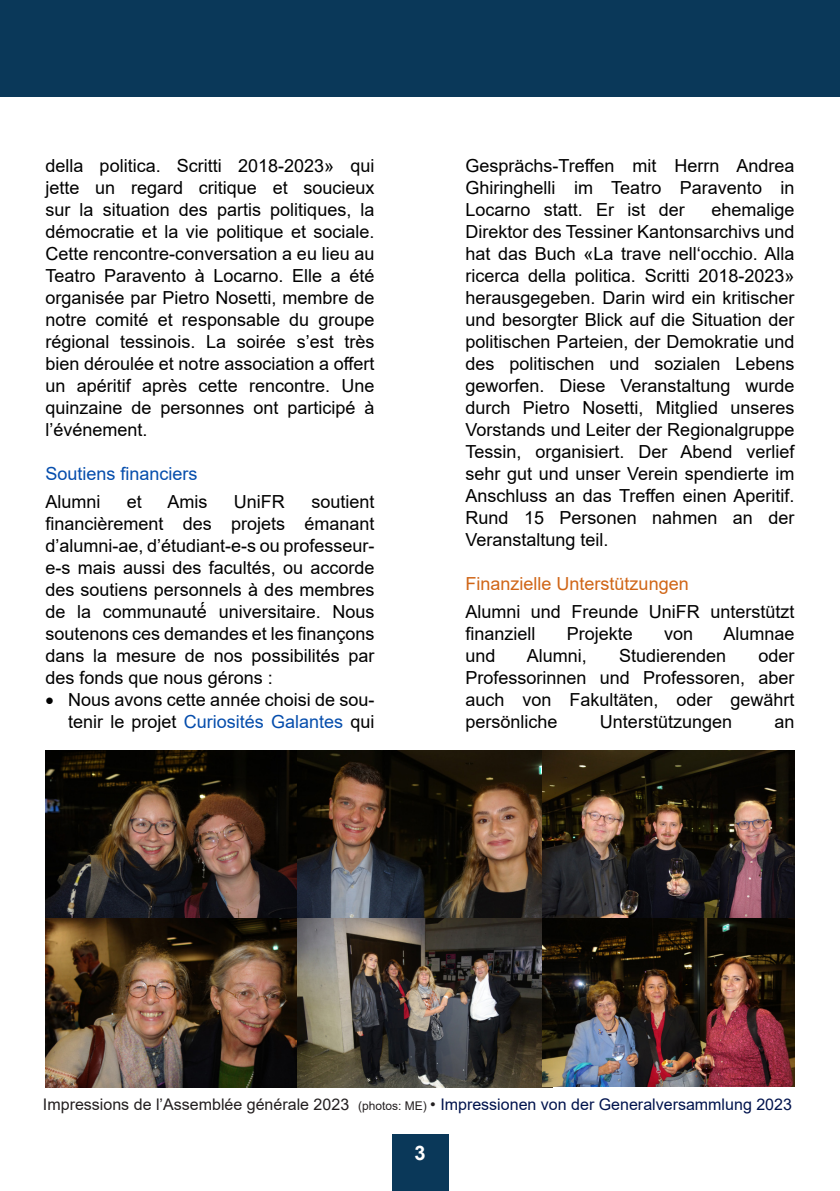
<style>
.page{position:relative;width:840px;height:1191px;background:#fff}
.page>*{position:absolute;margin:0;border:0;box-sizing:border-box;transform-origin:0 0}
.t1{font:700 20px "Arial";color:#fff}
.t2{font:18px/22px "Arial";color:#000;text-align:justify}
.t3{font:18px "Arial";color:#d06516}
.t4{font:18px "Arial";color:#054dac}
.Legende{font:16px "Arial";color:#00134d}
.s1{color:#054dac}
.s2{color:#231f20}
.s3{font-size:12px;color:#231f20}
</style>
<div class="page">
<div style="left:391px;top:1134px;width:57px;height:57px;background:#0a3859"></div>
<div style="left:0;top:0;width:839px;height:96px;background:#0a3859"></div>
<img style="left:45px;top:750px;width:252px;height:337px">
<img style="left:297px;top:750px;width:497px;height:168px">
<img style="left:297px;top:918px;width:255px;height:169px">
<img style="left:542px;top:918px;width:252px;height:168px">
<p class="t2" style="left:45px;top:154px;width:330px">della politica. Scritti 2018-2023» qui jette un regard critique et soucieux sur la situation des partis politiques, la démocratie et la vie politique et sociale.<br>Cette rencontre-conversation a eu lieu au Teatro Paravento à Locarno. Elle a été organisée par Pietro Nosetti, membre de notre comité et responsable du groupe régional tessinois. La soirée s’est très bien déroulée et notre association a offert un apéritif après cette rencontre. Une quinzaine de personnes ont participé à l’événement.</p>
<p class="t4" style="left:45px;top:461px;width:154px">Soutiens financiers</p>
<p class="t2" style="left:45px;top:490px;width:57px">Alumni</p>
<p class="t2" style="left:127px;top:490px;width:17px">et</p>
<p class="t2" style="left:167px;top:490px;width:41px">Amis</p>
<p class="t2" style="left:234px;top:490px;width:52px">UniFR</p>
<p class="t2" style="left:45px;top:490px;width:330px;text-indent:266px">soutient financièrement des projets émanant d’alumni-ae, d’étudiant-e-s ou professeur&shy;e-s mais aussi des facultés, ou accorde des soutiens personnels à des membres de la communauté́ universitaire. Nous soutenons ces demandes et les finançons dans la mesure de nos possibilités par des fonds que nous gérons :</p>
<p class="t2" style="left:45px;top:688px;width:330px;text-align:right">• Nous avons cette année choisi de sou&shy;tenir le projet <span class="s1">Curiosités Galantes</span> qui</p>
<p class="t2" style="left:465px;top:154px;width:330px">Gesprächs-Treffen mit Herrn Andrea Ghiringhelli im Teatro Paravento in Locarno statt. Er ist der</p>
<p class="t2" style="left:465px;top:198px;width:330px;text-indent:246px">ehemalige Direktor des Tessiner Kantonsarchivs und hat das Buch «La trave nell‘occhio. Alla ricerca della politica. Scritti 2018-2023» herausgegeben. Darin wird ein kritischer und besorgter Blick auf die Situation der politischen Parteien, der Demokratie und des politischen und sozialen Lebens geworfen. Diese Veranstaltung wurde durch Pietro Nosetti, Mitglied unseres Vorstands und Leiter der Regionalgruppe Tessin, organisiert. Der Abend verlief sehr gut und unser Verein spendierte im Anschluss an das Treffen einen Aperitif.<br>Rund 15 Personen nahmen an der Veranstaltung teil.</p>
<p class="t3" style="left:465px;top:571px;width:225px">Finanzielle Unterstützungen</p>
<p class="t2" style="left:465px;top:600px;width:330px">Alumni und Freunde UniFR unterstützt finanziell</p>
<p class="t2" style="left:566px;top:622px;width:68px">Projekte</p>
<p class="t2" style="left:663px;top:622px;width:31px">von</p>
<p class="t2" style="left:723px;top:622px;width:73px">Alumnae</p>
<p class="t2" style="left:465px;top:644px;width:32px">und</p>
<p class="t2" style="left:526px;top:644px;width:62px">Alumni,</p>
<p class="t2" style="left:618px;top:644px;width:109px">Studierenden</p>
<p class="t2" style="left:465px;top:644px;width:330px;text-indent:293px">oder Professorinnen und Professoren, aber auch von Fakultäten, oder gewährt persönliche</p>
<p class="t2" style="left:599px;top:710px;width:134px">Unterstützungen</p>
<p class="t2" style="left:774px;top:710px;width:22px">an</p>
<p class="Legende" style="left:43px;top:1093px;width:750px"><span class="s2">Impressions de l’Assemblée générale 2023</span> <span class="s3">(photos: ME)</span> <span class="s2">•</span> Impressionen von der Generalversammlung 2023</p>
<p class="t1" style="left:414px;top:1139px;width:13px">3</p>
</div>
